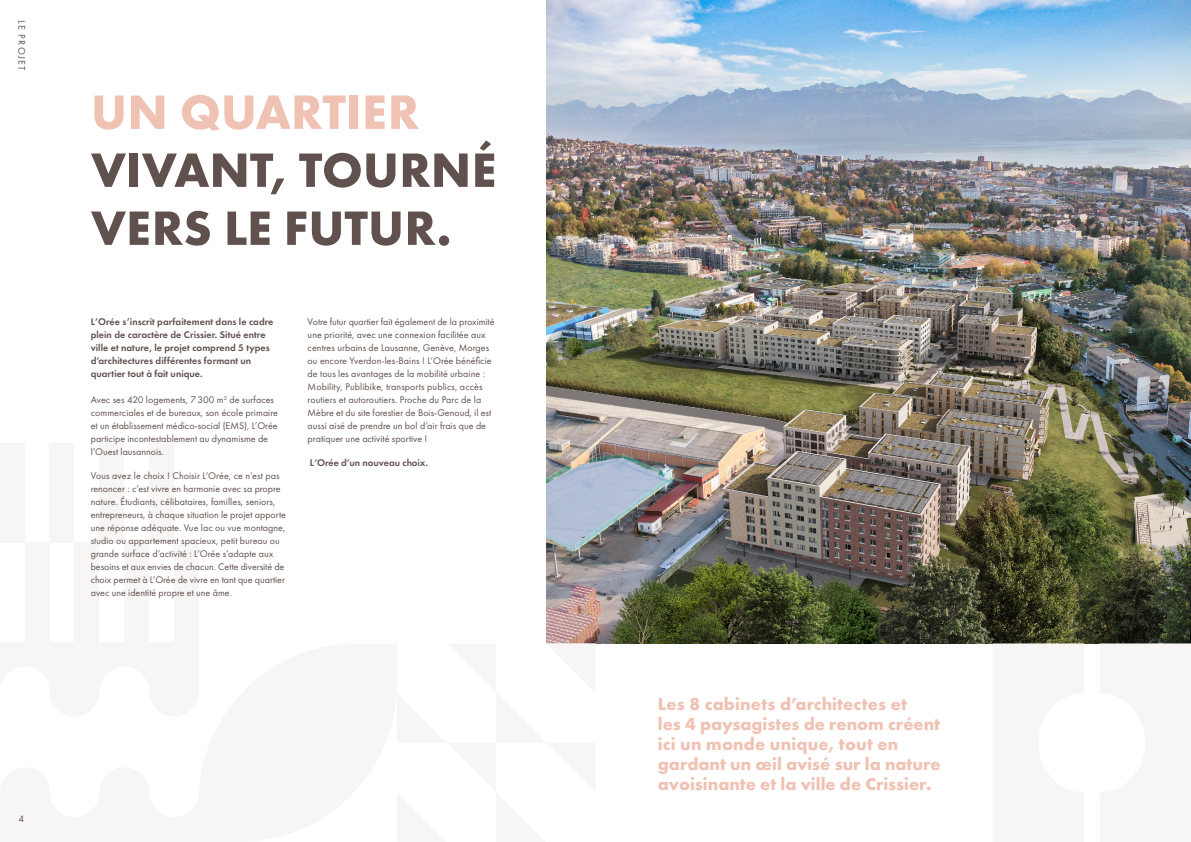
<style>
.page{position:relative;width:1191px;height:842px;background:#fff}
.page>*{position:absolute;margin:0;border:0;box-sizing:border-box;transform-origin:0 0}
.t1{font:700 50px/58px "Futura PT";color:#60514e}
.t2{font:700 50px "Futura PT";color:#efc2b3}
.t3{font:700 18px/20px "Futura PT";color:#efc2b3}
.t4{font:10px/13px "Futura PT";letter-spacing:.005em;color:#60514e}
.t5{font:600 10px/13px "Futura PT";letter-spacing:.005em;color:#60514e}
</style>
<div class="page">
<img style="left:546px;top:0;width:645px;height:643px">
<div style="left:174px;top:543px;width:25px;height:99px;background:#f7f6f5"></div>
<div style="left:124px;top:543px;width:25px;height:99px;background:#f7f6f5"></div>
<div style="left:99px;top:443px;width:25px;height:100px;background:#f7f6f5"></div>
<div style="left:149px;top:443px;width:25px;height:100px;background:#f7f6f5"></div>
<div style="left:74px;top:543px;width:25px;height:99px;background:#f7f6f5"></div>
<div style="left:25px;top:543px;width:25px;height:99px;background:#f7f6f5"></div>
<div style="left:0;top:443px;width:25px;height:100px;background:#f7f6f5"></div>
<div style="left:50px;top:443px;width:24px;height:100px;background:#f7f6f5"></div>
<svg style="left:992px;top:643px;width:92px;height:1px"></svg>
<svg style="left:1099px;top:643px;width:92px;height:1px"></svg>
<p class="t4" style="left:28px;top:20px;width:52px;rotate:90deg">LE PROJET</p>
<h1 class="t2" style="left:91px;top:80px;width:330px">UN QUARTIER</h1>
<h1 class="t1" style="left:91px;top:140px;width:407px">VIVANT, TOURNÉ<br>VERS LE FUTUR.</h1>
<p class="t5" style="left:91px;top:315px;width:184px">L’Orée s’inscrit parfaitement dans le cadre plein de caractère de Crissier. Situé entre ville et nature, le projet comprend 5 types d’architectures différentes formant un quartier tout à fait unique.</p>
<p class="t4" style="left:91px;top:393px;width:189px">Avec ses 420 logements, 7300 m<sup>2</sup> de surfaces commerciales et de bureaux, son école primaire et un établissement médico-social (EMS), L’Orée participe incontestablement au dynamisme de l’Ouest lausannois.</p>
<p class="t4" style="left:91px;top:469px;width:197px">Vous avez le choix ! Choisir L’Orée, ce n’est pas renoncer : c’est vivre en harmonie avec sa propre nature. Étudiants, célibataires, familles, seniors, entrepreneurs, à chaque situation le projet apporte une réponse adéquate. Vue lac ou vue montagne, studio ou appartement spacieux, petit bureau ou grande surface d’activité : L’Orée s’adapte aux besoins et aux envies de chacun. Cette diversité de choix permet à L’Orée de vivre en tant que quartier avec une identité propre et une âme.</p>
<p class="t4" style="left:308px;top:315px;width:188px">Votre futur quartier fait également de la proximité une priorité, avec une connexion facilitée aux centres urbains de Lausanne, Genève, Morges ou encore Yverdon-les-Bains ! L’Orée bénéficie de tous les avantages de la mobilité urbaine :<br>Mobility, Publibike, transports publics, accès routiers et autoroutiers. Proche du Parc de la Mèbre et du site forestier de Bois-Genoud, il est aussi aisé de prendre un bol d’air frais que de pratiquer une activité sportive !</p>
<p class="t5" style="left:310px;top:456px;width:120px">L’Orée d’un nouveau choix.</p>
<p class="t4" style="left:18px;top:812px;width:7px">4</p>
<h2 class="t3" style="left:658px;top:693px;width:284px">Les 8 cabinets d’architectes et<br>les 4 paysagistes de renom créent ici un monde unique, tout en gardant un œil avisé sur la nature avoisinante et la ville de Crissier.</h2>
</div>
